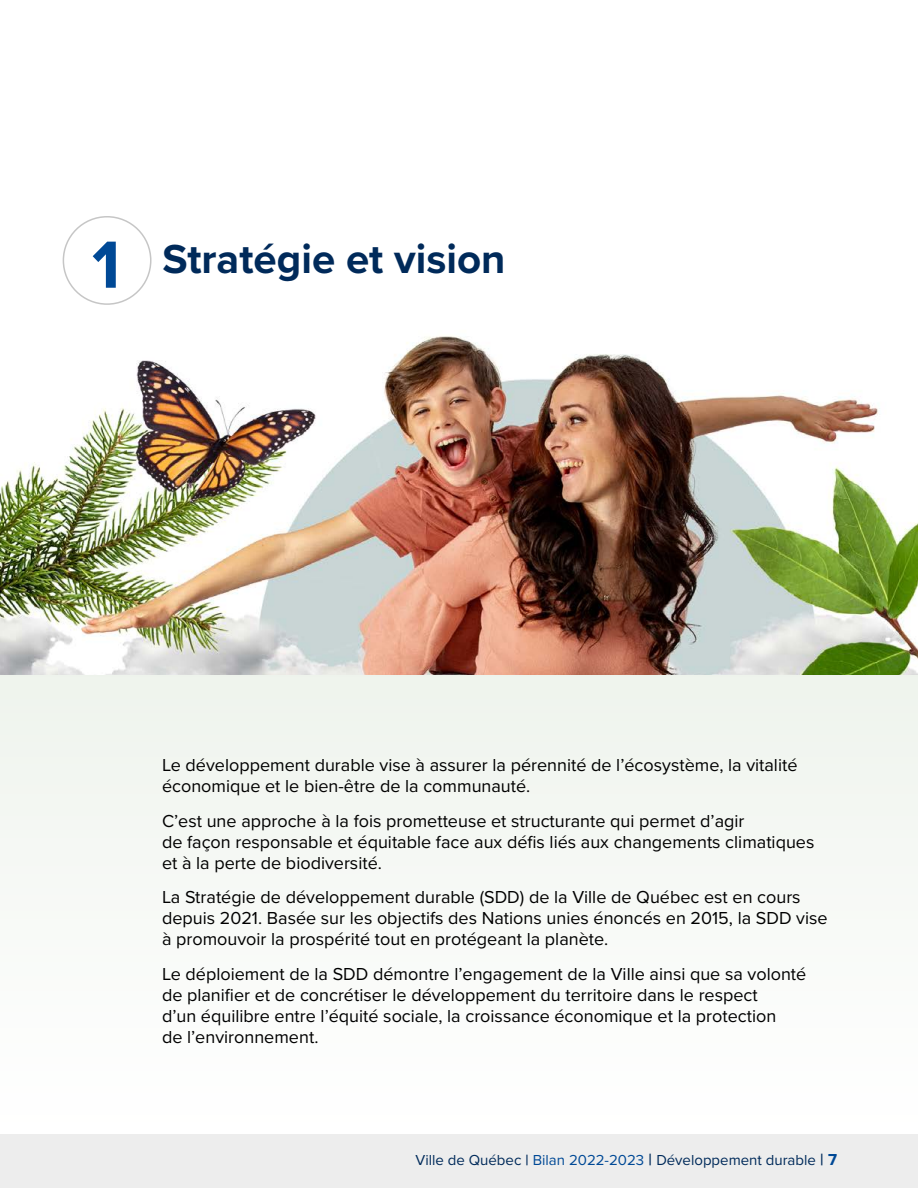
<style>
.page{position:relative;width:918px;height:1188px;background:#fff}
.page>*{position:absolute;margin:0;border:0;box-sizing:border-box;transform-origin:0 0}
.t1{font:700 69.15px "Proxima Nova";color:#004996}
.t2{font:700 42px "Proxima Nova";color:#002a5a}
.t3{font:18px/21px "Proxima Nova";color:#000}
.t4{font:15px "Proxima Nova";color:#002a5a}
.s1{font-weight:600}
.s2{color:#004996}
.s3{font-weight:600;font-size:16.5px}
.s4{font-weight:700;font-size:16.5px;color:#004996}
</style>
<div class="page">
<div style="left:0;top:1134px;width:918px;height:54px;background:#ededed"></div>
<div style="left:0;top:675px;width:918px;height:459px;background:#f7f9f6"></div>
<img style="left:0;top:336px;width:918px;height:339px">
<div style="left:63px;top:216px;width:89px;height:89px;border:2px solid #c6c6c6;border-radius:50%"></div>
<p class="t1" style="left:92px;top:213px;width:30px">1</p>
<h2 class="t2" style="left:163px;top:227px;width:344px">Stratégie et vision</h2>
<p class="t3" style="left:162px;top:754px;width:637px">Le développement durable vise à assurer la pérennité de l’écosystème, la vitalité économique et le bien-être de la communauté.</p>
<p class="t3" style="left:162px;top:809px;width:654px">C’est une approche à la fois prometteuse et structurante qui permet d’agir<br>de façon responsable et équitable face aux défis liés aux changements climatiques et à la perte de biodiversité.</p>
<p class="t3" style="left:162px;top:886px;width:667px">La Stratégie de développement durable (SDD) de la Ville de Québec est en cours depuis 2021. Basée sur les objectifs des Nations unies énoncés en 2015, la SDD vise à promouvoir la prospérité tout en protégeant la planète.</p>
<p class="t3" style="left:162px;top:962px;width:646px">Le déploiement de la SDD démontre l’engagement de la Ville ainsi que sa volonté de planifier et de concrétiser le développement du territoire dans le respect<br>d’un équilibre entre l’équité sociale, la croissance économique et la protection<br>de l’environnement.</p>
<p class="t4" style="left:416px;top:1149px;width:423px">Ville de Québec <span class="s1">|</span> <span class="s2">Bilan 2022-2023</span> <span class="s3">|</span> Développement durable <span class="s3">|</span> <span class="s4">7</span></p>
</div>
